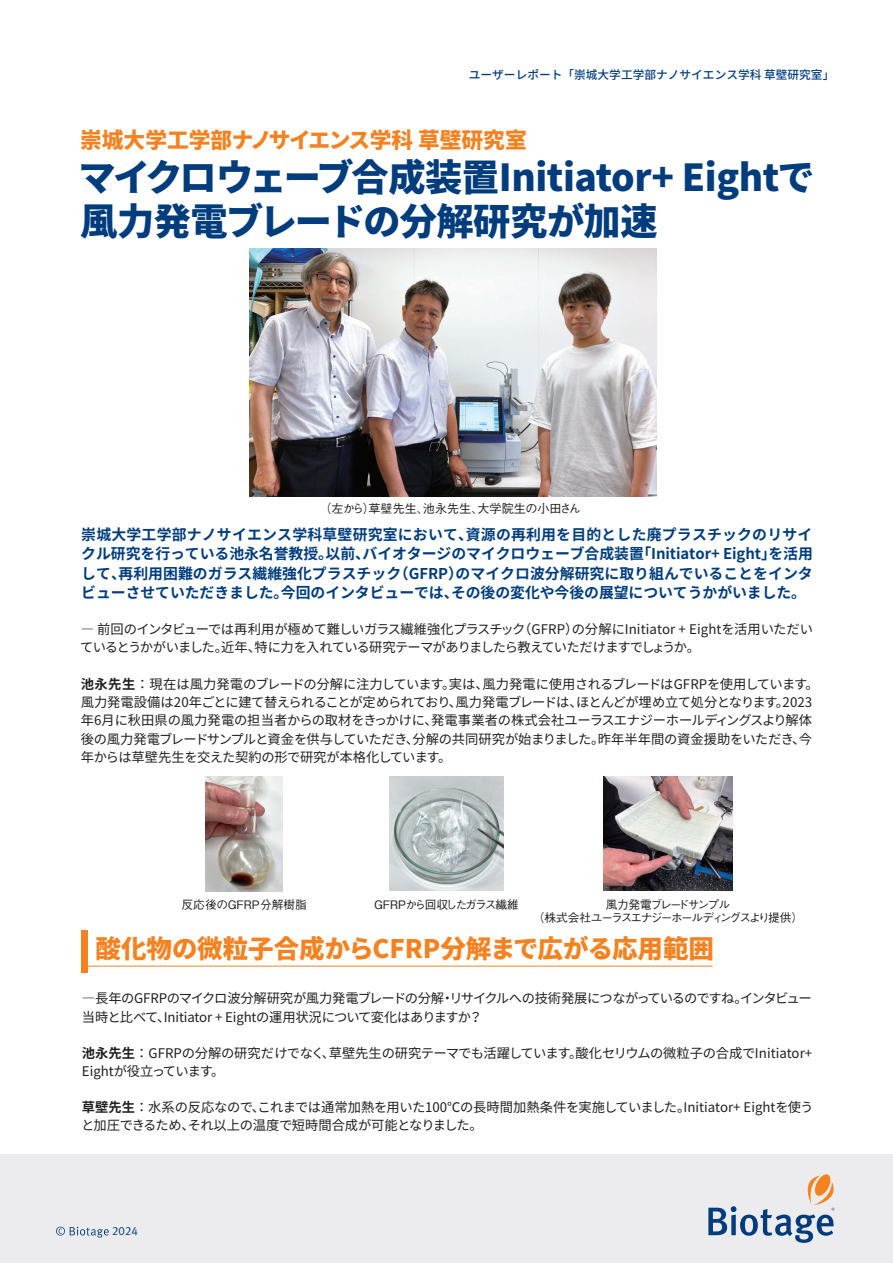
<style>
.page{position:relative;width:893px;height:1263px;background:#fff}
.page>*{position:absolute;margin:0;border:0;box-sizing:border-box;transform-origin:0 0}
.t1{font:900 37.2px/43.3px "Noto Sans JP";letter-spacing:-.01em;color:#013d7d}
.t2{font:900 25.5px "Noto Sans JP";color:#f58220}
.t3{font:900 21.75px "Noto Sans JP";color:#f58220}
.t4{font:700 14.85px/19.2px "Noto Sans JP";letter-spacing:-.005em;color:#013d7d;text-align:justify}
.t5{font:13.35px/18px "Noto Sans JP";letter-spacing:-.02em;color:#231f20}
.t6{font:13.35px/18px "Noto Sans JP";letter-spacing:-.045em;color:#231f20}
.t7{font:500 12.15px "Gothic BBB Pro";color:#231f20}
.t8{font:12px "Meta Plus Normal Caps";color:#013d7d}
.t9{font:500 11.7px/13.8px "Gothic BBB Pro";letter-spacing:-.12em;color:#231f20;text-align:center}
.t10{font:500 11.7px "Noto Sans JP";color:#013d7d}
.t11{font:500 11.7px "Gothic BBB Pro";color:#231f20}
.s1{font-weight:700}
</style>
<div class="page">
<div style="left:0;top:1154px;width:893px;height:109px;background:#ececee"></div>
<svg style="left:708px;top:1174px;width:127px;height:69px"></svg>
<svg style="left:56px;top:1226px;width:53px;height:11px"></svg>
<div style="left:81px;top:930px;width:6px;height:42px;background:#f58220"></div>
<hr style="left:87px;top:966px;width:625px;height:1px;background:#f58220">
<img style="left:206px;top:777px;width:77px;height:114px">
<img style="left:389px;top:777px;width:114px;height:114px">
<img style="left:604px;top:777px;width:128px;height:114px">
<img style="left:250px;top:249px;width:407px;height:248px">
<p class="t10" style="left:469px;top:68px;width:367px">ユーザーレポート「崇城大学工学部ナノサイエンス学科 草壁研究室」</p>
<h3 class="t3" style="left:80px;top:128px;width:448px">崇城大学工学部ナノサイエンス学科 草壁研究室</h3>
<h1 class="t1" style="left:78px;top:157px;width:738px">マイクロウェーブ合成装置Initiator+ Eightで風力発電ブレードの分解研究が加速</h1>
<p class="t7" style="left:319px;top:498px;width:263px">（左から）草壁先生、池永先生、大学院生の小田さん</p>
<p class="t4" style="left:81px;top:526px;width:733px">崇城大学工学部ナノサイエンス学科草壁研究室において、資源の再利用を目的とした廃プラスチックのリサイクル研究を行っている池永名誉教授。以前、バイオタージのマイクロウェーブ合成装置「Initiator+ Eight」を活用して、再利用困難のガラス繊維強化プラスチック（GFRP）のマイクロ波分解研究に取り組んでいることをインタビューさせていただきました。今回のインタビューでは、その後の変化や今後の展望についてうかがいました。</p>
<p class="t6" style="left:80px;top:620px;width:734px">― 前回のインタビューでは再利用が極めて難しいガラス繊維強化プラスチック（GFRP）の分解にInitiator + Eightを活用いただいているとうかがいました。近年、特に力を入れている研究テーマがありましたら教えていただけますでしょうか。</p>
<p class="t5" style="left:81px;top:676px;width:740px"><span class="s1">池永先生</span>：現在は風力発電のブレードの分解に注力しています。実は、風力発電に使用されるブレードはGFRPを使用しています。風力発電設備は20年ごとに建て替えられることが定められており、風力発電ブレードは、ほとんどが埋め立て処分となります。2023年6月に秋田県の風力発電の担当者からの取材をきっかけに、発電事業者の株式会社ユーラスエナジーホールディングスより解体後の風力発電ブレードサンプルと資金を供与していただき、分解の共同研究が始まりました。昨年半年間の資金援助をいただき、今年からは草壁先生を交えた契約の形で研究が本格化しています。</p>
<p class="t11" style="left:182px;top:895px;width:127px">反応後のGFRP分解樹脂</p>
<p class="t9" style="left:374px;top:896px;width:146px">GFRPから回収したガラス繊維</p>
<p class="t9" style="left:533px;top:896px;width:272px">風力発電ブレードサンプル<br>（株式会社ユーラスエナジーホールディングスより提供）</p>
<h2 class="t2" style="left:96px;top:934px;width:620px">酸化物の微粒子合成からCFRP分解まで広がる応用範囲</h2>
<p class="t5" style="left:82px;top:990px;width:731px">―長年のGFRPのマイクロ波分解研究が風力発電ブレードの分解・リサイクルへの技術発展につながっているのですね。インタビュー当時と比べて、Initiator + Eightの運用状況について変化はありますか？</p>
<p class="t5" style="left:82px;top:1044px;width:732px"><span class="s1">池永先生</span>：GFRPの分解の研究だけでなく、草壁先生の研究テーマでも活躍しています。酸化セリウムの微粒子の合成でInitiator+<br>Eightが役立っています。</p>
<p class="t5" style="left:81px;top:1098px;width:733px"><span class="s1">草壁先生</span>：水系の反応なので、これまでは通常加熱を用いた100℃の長時間加熱条件を実施していました。Initiator+ Eightを使うと加圧できるため、それ以上の温度で短時間合成が可能となりました。</p>
<p class="t8" style="left:112px;top:1224px;width:27px">2024</p>
</div>
